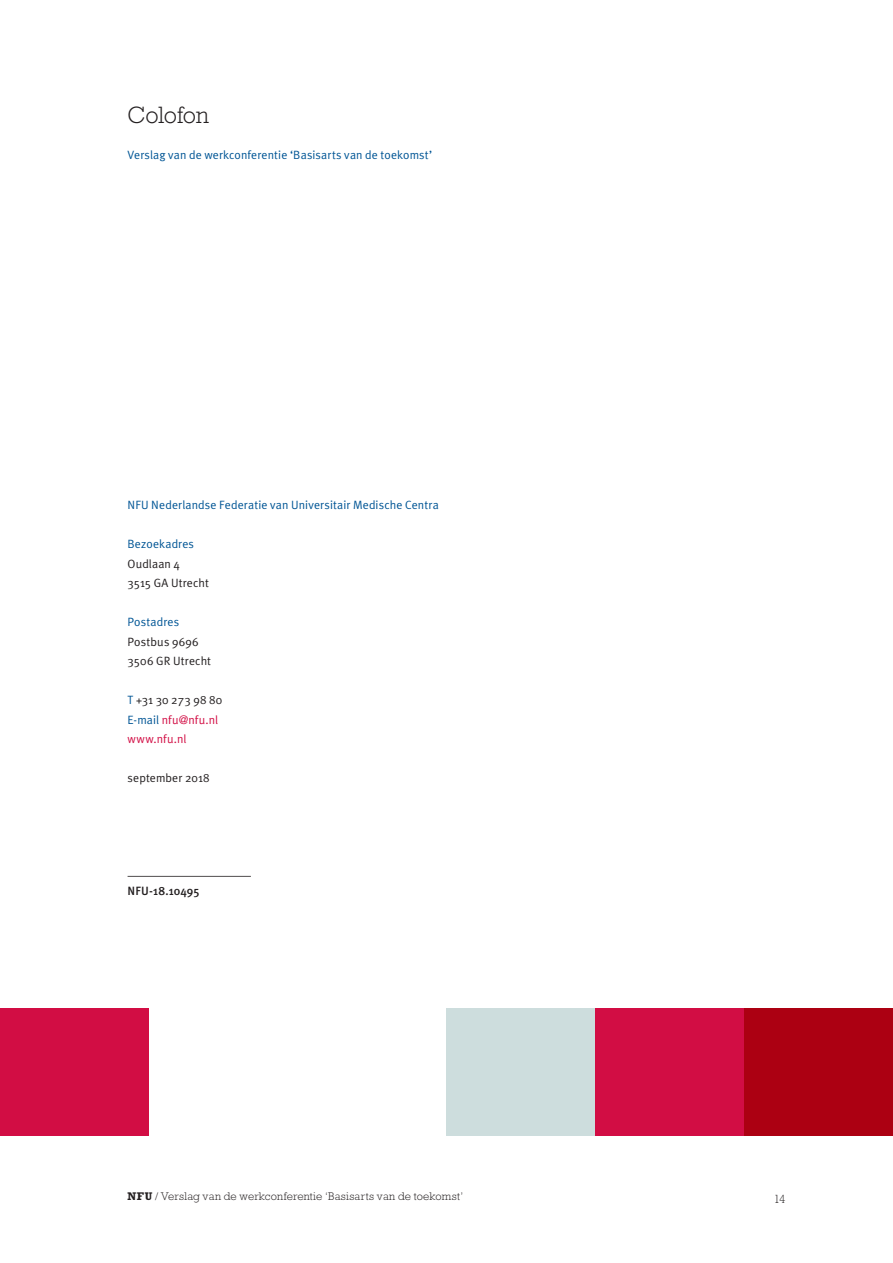
<style>
.page{position:relative;width:893px;height:1263px;background:#fff}
.page>*{position:absolute;margin:0;border:0;box-sizing:border-box;transform-origin:0 0}
.t1{font:300 24px "Rockwell Std";letter-spacing:-.005em;color:#231f20}
.t2{font:12px "Meta Plus Normal";letter-spacing:.01em;color:#005595}
.t3{font:12px "Meta Plus Normal";letter-spacing:.01em;color:#231f20}
.t4{font:12px "Meta Plus Normal";letter-spacing:.005em;color:#d20d44}
.t5{font:500 12px "Meta Plus";letter-spacing:.01em;color:#231f20}
.t6{font:300 12px "Rockwell Std";color:#231f20}
.t7{font:300 11.25px "Rockwell Std";letter-spacing:.015em;color:#231f20}
.s1{color:#005595}
.s2{font-weight:700}
</style>
<div class="page">
<div style="left:0;top:1008px;width:149px;height:127px;background:#d20d44"></div>
<div style="left:446px;top:1008px;width:149px;height:127px;background:#cddddd"></div>
<div style="left:595px;top:1008px;width:298px;height:127px;background:#d20d44"></div>
<div style="left:744px;top:1008px;width:149px;height:127px;background:#ac0012"></div>
<hr style="left:128px;top:876px;width:123px;height:1px;background:#231f20">
<p class="t1" style="left:127px;top:101px;width:83px">Colofon</p>
<p class="t2" style="left:128px;top:148px;width:306px">Verslag van de werkconferentie ‘Basisarts van de toekomst’</p>
<p class="t2" style="left:128px;top:498px;width:313px">NFU Nederlandse Federatie van Universitair Medische Centra</p>
<p class="t2" style="left:128px;top:537px;width:68px">Bezoekadres</p>
<p class="t3" style="left:128px;top:557px;width:54px">Oudlaan 4</p>
<p class="t3" style="left:128px;top:576px;width:83px">3515 GA Utrecht</p>
<p class="t2" style="left:128px;top:615px;width:53px">Postadres</p>
<p class="t3" style="left:128px;top:635px;width:73px">Postbus 9696</p>
<p class="t3" style="left:128px;top:654px;width:85px">3506 GR Utrecht</p>
<p class="t3" style="left:128px;top:693px;width:96px"><span class="s1">T</span> +31 30 273 98 80</p>
<p class="t4" style="left:128px;top:713px;width:92px"><span class="s1">E-mail</span> nfu@nfu.nl</p>
<p class="t4" style="left:128px;top:732px;width:61px">www.nfu.nl</p>
<p class="t3" style="left:128px;top:771px;width:84px">september 2018</p>
<p class="t5" style="left:128px;top:884px;width:74px">NFU-18.10495</p>
<p class="t7" style="left:128px;top:1190px;width:337px"><span class="s2">NFU</span> / Verslag van de werkconferentie ‘Basisarts van de toekomst’</p>
<p class="t6" style="left:774px;top:1192px;width:13px">14</p>
</div>
